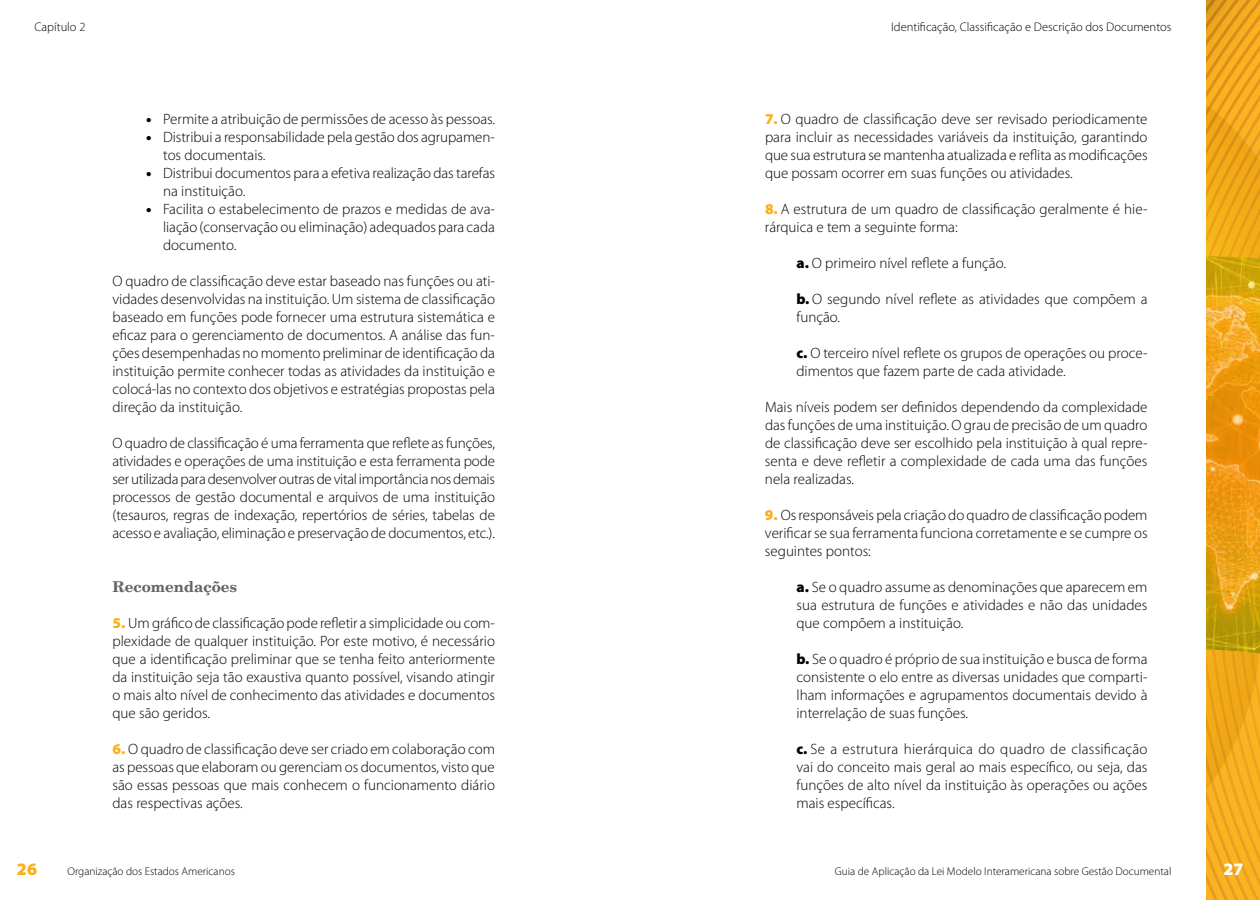
<style>
.page{position:relative;width:1260px;height:900px;background:#fff}
.page>*{position:absolute;margin:0;border:0;box-sizing:border-box;transform-origin:0 0}
.t1{font:900 17.5px "Myriad Pro";color:#fcaf17}
.t2{font:900 17.5px "Myriad Pro";color:#fff}
.t3{font:300 15px/18px "Myriad Pro";color:#000;text-align:justify}
.t4{font:700 15px "New Century Schlbk";color:#636466}
.t5{font:300 12.5px "Myriad Pro";color:#000}
.t6{font:300 11.25px "Myriad Pro";color:#000}
.s1{font-weight:900}
.s2{font-weight:900;color:#fcaf17}
</style>
<div class="page">
<svg style="left:1206px;top:0;width:54px;height:900px;background:#efa71c"></svg>
<img style="left:1206px;top:256px;width:54px;height:401px">
<p class="t5" style="left:35px;top:20px;width:52px">Capítulo 2</p>
<p class="t5" style="left:891px;top:20px;width:282px">Identificação, Classificação e Descrição dos Documentos</p>
<p class="t3" style="left:146px;top:110px;width:351px"><span class="s1">•</span> Permite a atribuição de permissões de acesso às pessoas.</p>
<p class="t3" style="left:163px;top:128px;width:333px;text-indent:-17px"><span class="s1">•</span> Distribui a responsabilidade pela gestão dos agrupamen&shy;tos documentais.</p>
<p class="t3" style="left:163px;top:164px;width:334px;text-indent:-17px"><span class="s1">•</span> Distribui documentos para a efetiva realização das tarefas na instituição.</p>
<p class="t3" style="left:163px;top:200px;width:333px;text-indent:-17px"><span class="s1">•</span> Facilita o estabelecimento de prazos e medidas de ava&shy;liação (conservação ou eliminação) adequados para cada documento.</p>
<p class="t3" style="left:112px;top:272px;width:384px">O quadro de classificação deve estar baseado nas funções ou ati&shy;vidades desenvolvidas na instituição. Um sistema de classificação baseado em funções pode fornecer uma estrutura sistemática e eficaz para o gerenciamento de documentos. A análise das fun&shy;ções desempenhadas no momento preliminar de identificação da instituição permite conhecer todas as atividades da instituição e colocá-las no contexto dos objetivos e estratégias propostas pela direção da instituição.</p>
<p class="t3" style="left:112px;top:434px;width:384px">O quadro de classificação é uma ferramenta que reflete as funções, atividades e operações de uma instituição e esta ferramenta pode ser utilizada para desenvolver outras de vital importância nos demais processos de gestão documental e arquivos de uma instituição (tesauros, regras de indexação, repertórios de séries, tabelas de acesso e avaliação, eliminação e preservação de documentos, etc.).</p>
<p class="t4" style="left:112px;top:577px;width:126px">Recomendações</p>
<p class="t3" style="left:112px;top:614px;width:384px"><span class="s2">5.</span> Um gráfico de classificação pode refletir a simplicidade ou com&shy;plexidade de qualquer instituição. Por este motivo, é necessário que a identificação preliminar que se tenha feito anteriormente da instituição seja tão exaustiva quanto possível, visando atingir o mais alto nível de conhecimento das atividades e documentos que são geridos.</p>
<p class="t3" style="left:112px;top:740px;width:384px"><span class="s2">6.</span> O quadro de classificação deve ser criado em colaboração com as pessoas que elaboram ou gerenciam os documentos, visto que são essas pessoas que mais conhecem o funcionamento diário das respectivas ações.</p>
<p class="t3" style="left:765px;top:110px;width:384px"><span class="s2">7.</span> O quadro de classificação deve ser revisado periodicamente para incluir as necessidades variáveis da instituição, garantindo que sua estrutura se mantenha atualizada e reflita as modificações que possam ocorrer em suas funções ou atividades.</p>
<p class="t3" style="left:765px;top:200px;width:384px"><span class="s2">8.</span> A estrutura de um quadro de classificação geralmente é hie&shy;rárquica e tem a seguinte forma:</p>
<p class="t3" style="left:796px;top:254px;width:211px"><span class="s1">a.</span> O primeiro nível reflete a função.</p>
<p class="t3" style="left:796px;top:290px;width:353px"><span class="s1">b.</span> O segundo nível reflete as atividades que compõem a função.</p>
<p class="t3" style="left:796px;top:344px;width:352px"><span class="s1">c.</span> O terceiro nível reflete os grupos de operações ou proce&shy;dimentos que fazem parte de cada atividade.</p>
<p class="t3" style="left:765px;top:398px;width:384px">Mais níveis podem ser definidos dependendo da complexidade das funções de uma instituição. O grau de precisão de um quadro de classificação deve ser escolhido pela instituição à qual repre&shy;senta e deve refletir a complexidade de cada uma das funções nela realizadas.</p>
<p class="t3" style="left:765px;top:506px;width:384px"><span class="s2">9.</span> Os responsáveis pela criação do quadro de classificação podem verificar se sua ferramenta funciona corretamente e se cumpre os seguintes pontos:</p>
<p class="t3" style="left:796px;top:578px;width:352px"><span class="s1">a.</span> Se o quadro assume as denominações que aparecem em sua estrutura de funções e atividades e não das unidades que compõem a instituição.</p>
<p class="t3" style="left:796px;top:650px;width:353px"><span class="s1">b.</span> Se o quadro é próprio de sua instituição e busca de forma consistente o elo entre as diversas unidades que comparti&shy;lham informações e agrupamentos documentais devido à interrelação de suas funções.</p>
<p class="t3" style="left:796px;top:740px;width:352px"><span class="s1">c.</span> Se a estrutura hierárquica do quadro de classificação vai do conceito mais geral ao mais específico, ou seja, das funções de alto nível da instituição às operações ou ações mais específicas.</p>
<p class="t1" style="left:17px;top:858px;width:22px">26</p>
<p class="t6" style="left:68px;top:865px;width:169px">Organização dos Estados Americanos</p>
<p class="t2" style="left:1223px;top:858px;width:22px">27</p>
<p class="t6" style="left:835px;top:865px;width:338px">Guia de Aplicação da Lei Modelo Interamericana sobre Gestão Documental</p>
</div>
